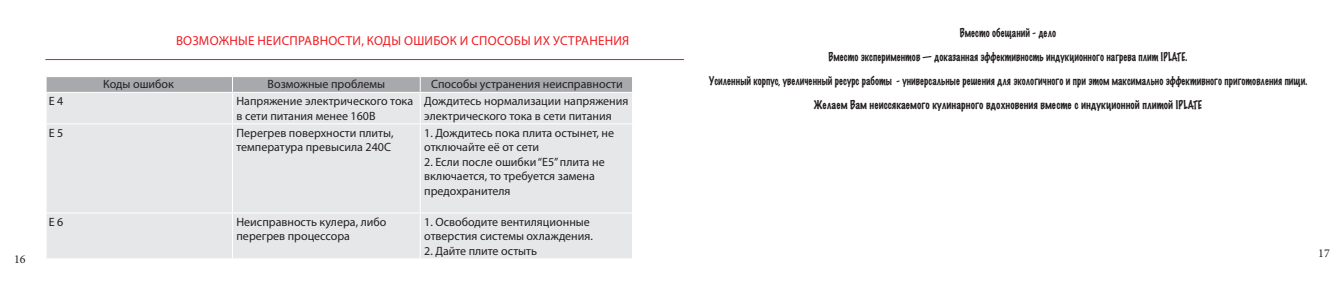
<style>
.page{position:relative;width:1344px;height:284px;background:#fff}
.page>*{position:absolute;margin:0;border:0;box-sizing:border-box;transform-origin:0 0}
.t1{font:13px "Myriad Pro";letter-spacing:.02em;color:#ee1d23}
.t2{font:12px/14.4px "Myriad Pro";color:#231f20}
.t3{font:12px "Minion Pro";color:#231f20}
.t4{font:100 11px "Marker Felt";color:#231f20;scale:.85 1}
.t5{font:100 11px "Marker Felt";color:#231f20;scale:.91 1}
</style>
<div class="page">
<div style="left:47px;top:93px;width:585px;height:165px;background:#e6e7e9"></div>
<svg style="left:46px;top:75px;width:586px;height:17px;background:#b3b4b8"></svg>
<hr style="left:232px;top:93px;width:1px;height:30px;background:#fff">
<hr style="left:420px;top:93px;width:1px;height:30px;background:#fff">
<hr style="left:232px;top:124px;width:1px;height:88px;background:#fff">
<hr style="left:420px;top:124px;width:1px;height:88px;background:#fff">
<hr style="left:232px;top:213px;width:1px;height:45px;background:#fff">
<hr style="left:420px;top:213px;width:1px;height:45px;background:#fff">
<hr style="left:46px;top:123px;width:186px;height:1px;background:#fff">
<hr style="left:232px;top:123px;width:188px;height:1px;background:#fff">
<hr style="left:420px;top:123px;width:212px;height:1px;background:#fff">
<hr style="left:46px;top:212px;width:186px;height:1px;background:#fff">
<hr style="left:232px;top:212px;width:188px;height:1px;background:#fff">
<hr style="left:420px;top:212px;width:212px;height:1px;background:#fff">
<hr style="left:45px;top:59px;width:639px;height:1px;background:#d1232a">
<p class="t3" style="left:14px;top:251px;width:13px">16</p>
<p class="t1" style="left:176px;top:33px;width:455px">ВОЗМОЖНЫЕ НЕИСПРАВНОСТИ, КОДЫ ОШИБОК И СПОСОБЫ ИХ УСТРАНЕНИЯ</p>
<p class="t2" style="left:103px;top:77px;width:72px">Коды ошибок</p>
<p class="t2" style="left:267px;top:77px;width:119px">Возможные проблемы</p>
<p class="t2" style="left:431px;top:77px;width:193px">Способы устранения неисправности</p>
<p class="t2" style="left:49px;top:94px;width:16px">Е 4</p>
<p class="t2" style="left:236px;top:94px;width:178px">Напряжение электрического тока в сети питания менее 160В</p>
<p class="t2" style="left:424px;top:94px;width:206px">Дождитесь нормализации напряжения электрического тока в сети питания</p>
<p class="t2" style="left:49px;top:125px;width:16px">Е 5</p>
<p class="t2" style="left:236px;top:125px;width:159px">Перегрев поверхности плиты, температура превысила 240С</p>
<p class="t2" style="left:424px;top:125px;width:191px">1. Дождитесь пока плита остынет, не отключайте её от сети</p>
<p class="t2" style="left:424px;top:154px;width:182px">2. Если после ошибки “Е5” плита не включается, то требуется замена предохранителя</p>
<p class="t2" style="left:49px;top:214px;width:16px">Е 6</p>
<p class="t2" style="left:236px;top:214px;width:151px">Неисправность кулера, либо перегрев процессора</p>
<p class="t2" style="left:424px;top:214px;width:170px">1. Освободите вентиляционные отверстия системы охлаждения.</p>
<p class="t2" style="left:424px;top:243px;width:114px">2. Дайте плите остыть</p>
<p class="t4" style="left:960px;top:24px;width:115px">Вместо обещаний - дело</p>
<p class="t4" style="left:828px;top:48px;width:424px">Вместо экспериментов — доказанная эффективность индукционного нагрева плит IPLATE.</p>
<p class="t4" style="left:709px;top:72px;width:705px">Усиленный корпус, увеличенный ресурс работы - универсальные решения для экологичного и при этом максимально эффективного приготовления пищи.</p>
<p class="t5" style="left:814px;top:96px;width:428px">Желаем Вам неиссякаемого кулинарного вдохновения вместе с индукционной плитой IPLATE</p>
<p class="t3" style="left:1318px;top:245px;width:13px">17</p>
</div>
